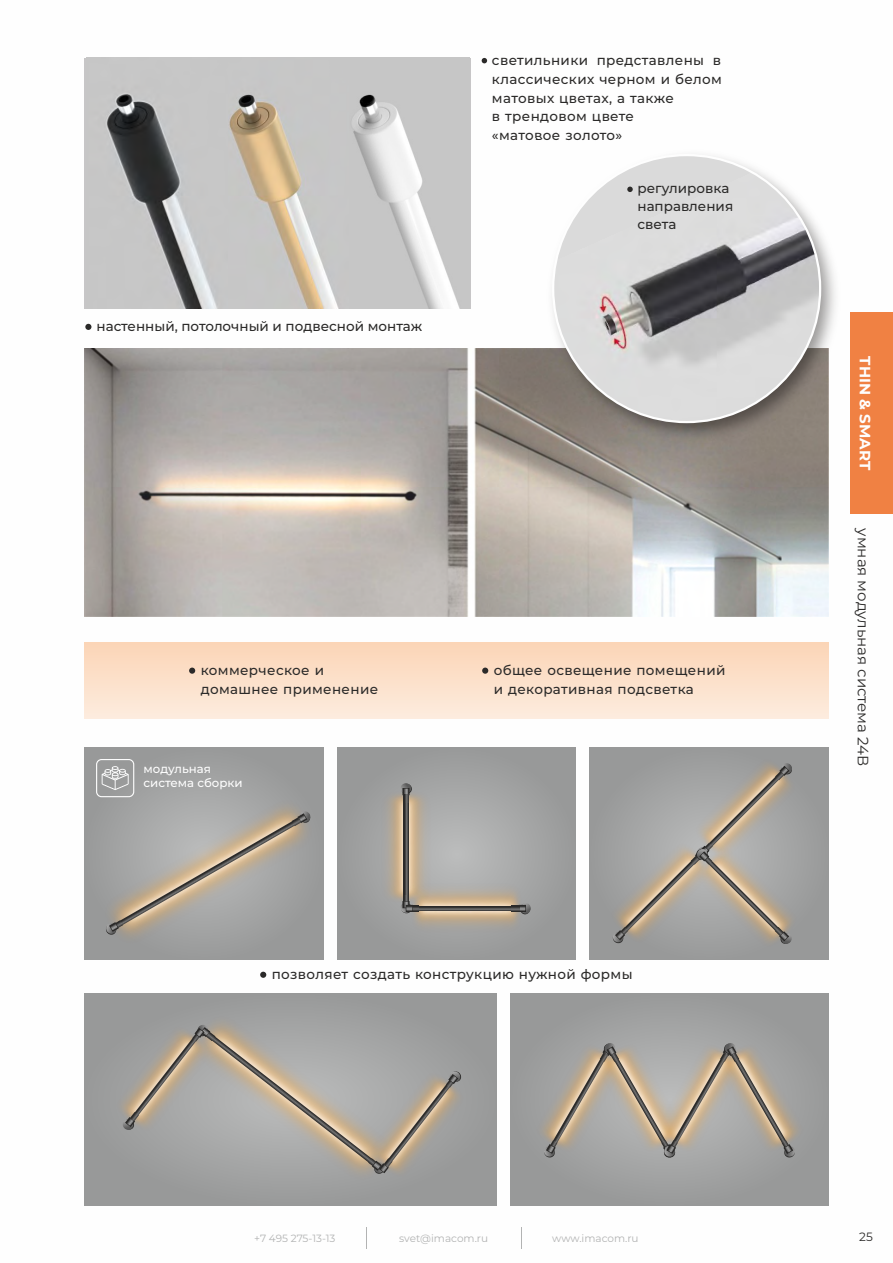
<style>
.page{position:relative;width:893px;height:1263px;background:#fff}
.page>*{position:absolute;margin:0;border:0;box-sizing:border-box;transform-origin:0 0}
.t1{font:15px "Montserrat";color:#2b2a29}
.t2{font:700 15px "Montserrat";color:#fefefe}
.t3{font:500 13.5px/18.8px "Montserrat";letter-spacing:.025em;color:#2b2a29}
.t4{font:500 13.5px/17.9px "Montserrat";color:#2b2a29}
.t5{font:12px "Montserrat";color:#2b2a29}
.t6{font:500 11.7px/13.4px "Montserrat";color:#fefefe}
.t7{font:10.5px "Montserrat";color:#b2b3b3}
</style>
<div class="page">
<svg style="left:366px;top:1228px;width:1px;height:21px"></svg>
<svg style="left:521px;top:1228px;width:1px;height:21px"></svg>
<img style="left:348px;top:58px;width:121px;height:250px">
<img style="left:227px;top:58px;width:121px;height:250px">
<img style="left:86px;top:58px;width:141px;height:250px">
<svg style="left:482px;top:58px;width:5px;height:5px"></svg>
<img style="left:84px;top:349px;width:745px;height:267px">
<svg style="left:85px;top:324px;width:6px;height:6px"></svg>
<div style="left:511px;top:993px;width:317px;height:212px;background:#9a9b9b"></div>
<div style="left:85px;top:642px;width:744px;height:76px;background:linear-gradient(to bottom,#fbd5b6,#fdebde)"></div>
<svg style="left:260px;top:972px;width:6px;height:6px"></svg>
<svg style="left:189px;top:668px;width:6px;height:6px"></svg>
<svg style="left:482px;top:668px;width:6px;height:6px"></svg>
<div style="left:84px;top:993px;width:412px;height:212px;background:#989999"></div>
<svg style="left:122px;top:1024px;width:339px;height:150px"></svg>
<img style="left:606px;top:1031px;width:35px;height:136px">
<img style="left:641px;top:1031px;width:59px;height:136px">
<img style="left:700px;top:1031px;width:34px;height:136px">
<svg style="left:543px;top:1042px;width:253px;height:116px"></svg>
<div style="left:84px;top:748px;width:239px;height:212px;background:#989999"></div>
<svg style="left:337px;top:748px;width:239px;height:212px;background:#9fa0a0"></svg>
<div style="left:590px;top:748px;width:238px;height:212px;background:#989999"></div>
<img style="left:96px;top:778px;width:228px;height:182px">
<img style="left:97px;top:797px;width:222px;height:152px">
<img style="left:109px;top:809px;width:198px;height:128px">
<svg style="left:105px;top:810px;width:206px;height:125px"></svg>
<img style="left:372px;top:788px;width:68px;height:118px">
<img style="left:388px;top:791px;width:36px;height:112px">
<img style="left:396px;top:795px;width:21px;height:104px">
<svg style="left:404px;top:802px;width:4px;height:94px"></svg>
<svg style="left:401px;top:783px;width:10px;height:19px"></svg>
<img style="left:793px;top:845px;width:4px;height:31px">
<svg style="left:612px;top:762px;width:181px;height:182px"></svg>
<svg style="left:102px;top:766px;width:27px;height:24px"></svg>
<div style="left:96px;top:759px;width:38px;height:38px;border:1px solid #fefefe;border-radius:5px"></div>
<img style="left:408px;top:875px;width:118px;height:68px">
<img style="left:411px;top:890px;width:112px;height:37px">
<img style="left:415px;top:898px;width:104px;height:21px">
<svg style="left:418px;top:906px;width:94px;height:5px"></svg>
<svg style="left:512px;top:903px;width:19px;height:11px"></svg>
<svg style="left:401px;top:896px;width:17px;height:17px"></svg>
<div style="left:406px;top:905px;width:7px;height:6px;border:1px solid #2b2a29"></div>
<img style="left:535px;top:196px;width:318px;height:260px">
<img style="left:553px;top:155px;width:267px;height:267px;border-radius:50%">
<img style="left:553px;top:156px;width:240px;height:121px">
<svg style="left:627px;top:187px;width:6px;height:5px"></svg>
<div style="left:850px;top:313px;width:43px;height:201px;background:#f08143"></div>
<p class="t3" style="left:492px;top:51px;width:231px">cветильники представлены в классических черном и белом матовых цветах, а также<br>в трендовом цвете<br>«матовое золото»</p>
<p class="t4" style="left:97px;top:317px;width:327px">настенный, потолочный и подвесной монтаж</p>
<p class="t4" style="left:637px;top:179px;width:97px">регулировка направления света</p>
<p class="t3" style="left:201px;top:661px;width:179px">коммерческое и домашнее применение</p>
<p class="t3" style="left:494px;top:661px;width:233px">общее освещение помещений и декоративная подсветка</p>
<p class="t6" style="left:144px;top:762px;width:101px">модульная система сборки</p>
<p class="t3" style="left:272px;top:965px;width:362px">позволяет создать конструкцию нужной формы</p>
<p class="t7" style="left:254px;top:1232px;width:83px">+7 495 275-13-13</p>
<p class="t7" style="left:399px;top:1232px;width:90px">svet@imacom.ru</p>
<p class="t7" style="left:552px;top:1232px;width:88px">www.imacom.ru</p>
<p class="t2" style="left:874px;top:356px;width:115px;rotate:90deg">THIN &amp; SMART</p>
<p class="t1" style="left:872px;top:528px;width:239px;rotate:90deg">умная модульная система 24В</p>
<p class="t5" style="left:859px;top:1230px;width:15px">25</p>
</div>
